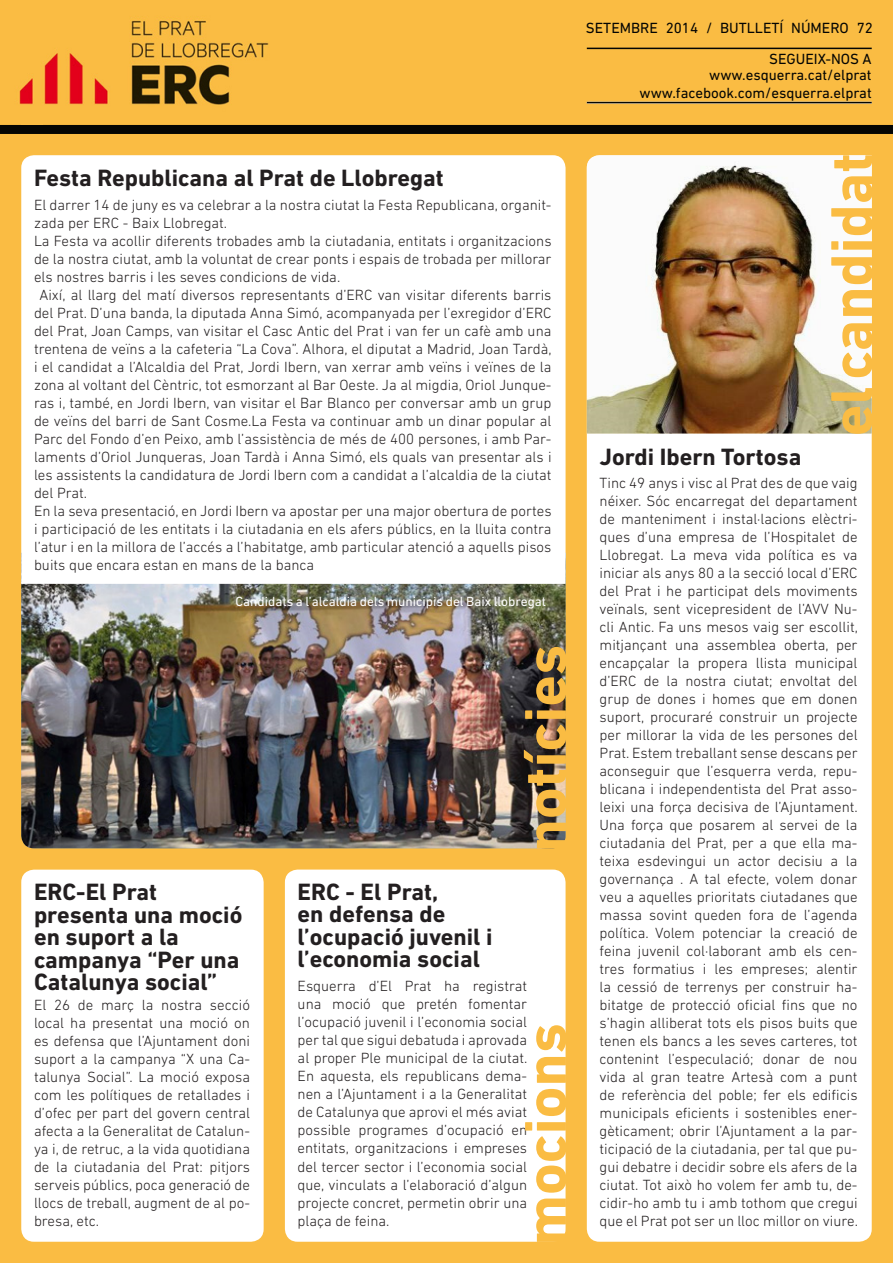
<style>
.page{position:relative;width:893px;height:1263px;background:#fff}
.page>*{position:absolute;margin:0;border:0;box-sizing:border-box;transform-origin:0 0}
.t1{font:700 60px "DIN Next LT Pro";color:#fabc43}
.t2{font:700 24px/22.5px "DIN Next LT Pro";color:#231f20}
.t3{font:300 15px/18px "DIN Next LT Pro";color:#231f20;text-align:justify}
.t4{font:15px "DIN Next LT Pro";color:#040503}
.t5{font:13.5px "DIN Next LT Pro";color:#fff}
</style>
<div class="page">
<div style="left:0;top:0;width:893px;height:125px;background:#fabc43"></div>
<div style="left:0;top:132px;width:893px;height:1131px;background:#fabc43"></div>
<div style="left:587px;top:433px;width:285px;height:809px;background:#fff"></div>
<img style="left:587px;top:156px;width:285px;height:277px">
<img style="left:21px;top:584px;width:545px;height:264px">
<div style="left:21px;top:155px;width:545px;height:429px;background:#fff"></div>
<div style="left:21px;top:870px;width:243px;height:372px;background:#fff;border-radius:13px"></div>
<div style="left:285px;top:869px;width:281px;height:373px;background:#fff;border-radius:13px"></div>
<div style="left:0;top:125px;width:893px;height:9px;background:#040503"></div>
<hr style="left:587px;top:48px;width:285px;height:1px;background:#040503">
<hr style="left:587px;top:102px;width:285px;height:1px;background:#040503">
<img style="left:19px;top:20px;width:250px;height:85px">
<p class="t4" style="left:586px;top:19px;width:289px">SETEMBRE 2014 / BUTLLETÍ NÚMERO 72</p>
<p class="t4" style="left:769px;top:50px;width:104px">SEGUEIX-NOS A</p>
<p class="t4" style="left:709px;top:66px;width:164px">www.esquerra.cat/elprat</p>
<p class="t4" style="left:639px;top:84px;width:234px">www.facebook.com/esquerra.elprat</p>
<p class="t2" style="left:34px;top:166px;width:411px">Festa Republicana al Prat de Llobregat</p>
<p class="t3" style="left:34px;top:195px;width:519px">El darrer 14 de juny es va celebrar a la nostra ciutat la Festa Republicana, organit&shy;zada per ERC - Baix Llobregat.</p>
<p class="t3" style="left:34px;top:231px;width:519px">La Festa va acollir diferents trobades amb la ciutadania, entitats i organitzacions de la nostra ciutat, amb la voluntat de crear ponts i espais de trobada per millorar els nostres barris i les seves condicions de vida.</p>
<p class="t3" style="left:34px;top:285px;width:519px;text-indent:5px">Així, al llarg del matí diversos representants d’ERC van visitar diferents barris del Prat. D’una banda, la diputada Anna Simó, acompanyada per l’exregidor d’ERC del Prat, Joan Camps, van visitar el Casc Antic del Prat i van fer un cafè amb una trentena de veïns a la cafeteria “La Cova”. Alhora, el diputat a Madrid, Joan Tardà, i el candidat a l’Alcaldia del Prat, Jordi Ibern, van xerrar amb veïns i veïnes de la zona al voltant del Cèntric, tot esmorzant al Bar Oeste. Ja al migdia, Oriol Junque&shy;ras i, també, en Jordi Ibern, van visitar el Bar Blanco per conversar amb un grup de veïns del barri de Sant Cosme.La Festa va continuar amb un dinar popular al Parc del Fondo d’en Peixo, amb l’assistència de més de 400 persones, i amb Par&shy;laments d’Oriol Junqueras, Joan Tardà i Anna Simó, els quals van presentar als i les assistents la candidatura de Jordi Ibern com a candidat a l’alcaldia de la ciutat del Prat.</p>
<p class="t3" style="left:34px;top:501px;width:519px">En la seva presentació, en Jordi Ibern va apostar per una major obertura de portes i participació de les entitats i la ciutadania en els afers públics, en la lluita contra l’atur i en la millora de l’accés a l’habitatge, amb particular atenció a aquells pisos buits que encara estan en mans de la banca</p>
<p class="t5" style="left:236px;top:594px;width:312px">Candidats a l’alcaldia dels municipis del Baix llobregat</p>
<p class="t2" style="left:34px;top:880px;width:210px">ERC-El Prat presenta una moció en suport a la campanya “Per una<br>Catalunya social”</p>
<p class="t3" style="left:34px;top:995px;width:218px">El 26 de març la nostra secció local ha presentat una moció on es defensa que l’Ajuntament doni suport a la campanya “X una Ca&shy;talunya Social”. La moció exposa com les polítiques de retallades i d’ofec per part del govern central afecta a la Generalitat de Catalun&shy;ya i, de retruc, a la vida quotidiana de la ciutadania del Prat: pitjors serveis públics, poca generació de llocs de treball, augment de al po&shy;bresa, etc.</p>
<p class="t1" style="left:510px;top:852px;width:209px;rotate:-90deg">notícies</p>
<p class="t2" style="left:298px;top:880px;width:142px">ERC - El Prat,</p>
<p class="t2" style="left:298px;top:903px;width:196px">en defensa de l’ocupació juvenil i l’economia social</p>
<p class="t3" style="left:298px;top:977px;width:231px">Esquerra d’El Prat ha registrat una moció que pretén fomentar l’ocupació juvenil i l’economia social per tal que sigui debatuda i aprovada al proper Ple municipal de la ciutat.<br>En aquesta, els republicans dema&shy;nen a l’Ajuntament i a la Generalitat de Catalunya que aprovi el més aviat possible programes d’ocupació en entitats, organitzacions i empreses del tercer sector i l’economia social que, vinculats a l’elaboració d’algun projecte concret, permetin obrir una plaça de feina.</p>
<p class="t1" style="left:510px;top:1246px;width:224px;rotate:-90deg">mocions</p>
<p class="t1" style="left:817px;top:436px;width:285px;rotate:-90deg">el candidat</p>
<p class="t2" style="left:600px;top:446px;width:203px">Jordi Ibern Tortosa</p>
<p class="t3" style="left:600px;top:473px;width:260px">Tinc 49 anys i visc al Prat des de que vaig néixer. Sóc encarregat del departament de manteniment i instal·lacions elèctri&shy;ques d’una empresa de l’Hospitalet de Llobregat. La meva vida política es va iniciar als anys 80 a la secció local d’ERC del Prat i he participat dels moviments veïnals, sent vicepresident de l’AVV Nu&shy;cli Antic. Fa uns mesos vaig ser escollit, mitjançant una assemblea oberta, per encapçalar la propera llista municipal d’ERC de la nostra ciutat; envoltat del grup de dones i homes que em donen suport, procuraré construir un projecte per millorar la vida de les persones del Prat. Estem treballant sense descans per aconseguir que l’esquerra verda, repu&shy;blicana i independentista del Prat asso&shy;leixi una força decisiva de l’Ajuntament.<br>Una força que posarem al servei de la ciutadania del Prat, per a que ella ma&shy;teixa esdevingui un actor decisiu a la governança . A tal efecte, volem donar veu a aquelles prioritats ciutadanes que massa sovint queden fora de l’agenda política. Volem potenciar la creació de feina juvenil col·laborant amb els cen&shy;tres formatius i les empreses; alentir la cessió de terrenys per construir ha&shy;bitatge de protecció oficial fins que no s’hagin alliberat tots els pisos buits que tenen els bancs a les seves carteres, tot contenint l’especulació; donar de nou vida al gran teatre Artesà com a punt de referència del poble; fer els edificis municipals eficients i sostenibles ener&shy;gèticament; obrir l’Ajuntament a la par&shy;ticipació de la ciutadania, per tal que pu&shy;gui debatre i decidir sobre els afers de la ciutat. Tot això ho volem fer amb tu, de&shy;cidir-ho amb tu i amb tothom que cregui que el Prat pot ser un lloc millor on viure.</p>
</div>
